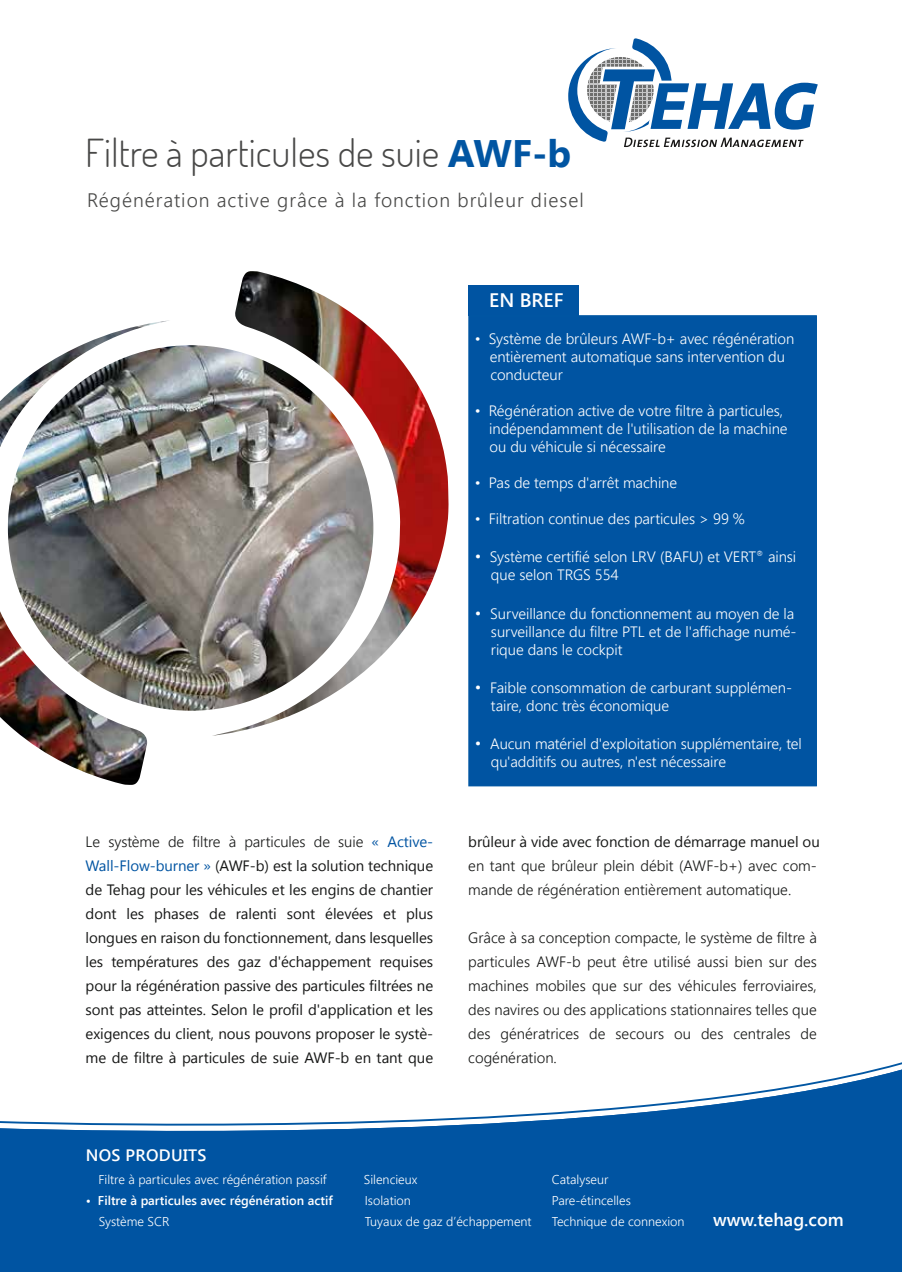
<style>
.page{position:relative;width:902px;height:1272px;background:#fff}
.page>*{position:absolute;margin:0;border:0;box-sizing:border-box;transform-origin:0 0}
.t1{font:300 38.55px "Dosis";color:#484847}
.t2{font:300 19.5px "Segoe UI";letter-spacing:.05em;color:#484847}
.t3{font:600 19.5px "Segoe UI";color:#fff}
.t4{font:600 18px "Segoe UI";color:#fff}
.t5{font:600 16.5px "Segoe UI";letter-spacing:.02em;color:#fff}
.t6{font:300 15px/18px "Segoe UI";letter-spacing:-.005em;color:#fff}
.t7{font:15px/24px "Segoe UI";letter-spacing:-.005em;color:#161716;text-align:justify}
.t8{font:300 15px/24px "Segoe UI";color:#161716}
.t9{font:300 12.75px/21px "Segoe UI";color:#fff}
.t10{font:600 12.75px "Segoe UI";color:#fff}
.s1{font-family:"Segoe UI";font-weight:700;font-size:38.25px;color:#0155a2}
.s2{font-size:16.5px}
.s3{font-weight:300}
.s4{color:#0054a2}
</style>
<div class="page">
<div style="left:0;top:1208px;width:901px;height:63px;background:#0054a2"></div>
<svg style="left:0;top:1069px;width:901px;height:139px;fill:#0054a2"></svg>
<svg style="left:568px;top:38px;width:249px;height:109px"></svg>
<div style="left:468px;top:285px;width:110px;height:30px;background:#0054a2"></div>
<img style="left:0;top:271px;width:448px;height:514px">
<div style="left:468px;top:315px;width:348px;height:471px;background:#0054a2"></div>
<h1 class="t1" style="left:85px;top:127px;width:487px">Filtre à particules de suie <span class="s1">AWF-b</span></h1>
<h2 class="t2" style="left:87px;top:186px;width:498px">Régénération active grâce à la fonction brûleur diesel</h2>
<h2 class="t3" style="left:489px;top:286px;width:76px">EN BREF</h2>
<p class="t6" style="left:489px;top:329px;width:306px;text-indent:-15px">• Système de brûleurs AWF-b+ avec régénération entièrement automatique sans intervention du conducteur</p>
<p class="t6" style="left:489px;top:401px;width:300px;text-indent:-14px">• Régénération active de votre filtre à particules, indépendamment de l'utilisation de la machine ou du véhicule si nécessaire</p>
<p class="t6" style="left:475px;top:473px;width:204px">• Pas de temps d'arrêt machine</p>
<p class="t6" style="left:475px;top:509px;width:271px">• Filtration continue des particules &gt; 99 %</p>
<p class="t6" style="left:491px;top:546px;width:307px;text-indent:-16px"><span class="s2">•</span> Système certifié selon LRV (BAFU) et VERT<sup>®</sup> ainsi que selon TRGS 554</p>
<p class="t6" style="left:491px;top:604px;width:307px;text-indent:-16px"><span class="s2">•</span> Surveillance du fonctionnement au moyen de la surveillance du filtre PTL et de l'affichage numé&shy;rique dans le cockpit</p>
<p class="t6" style="left:491px;top:678px;width:302px;text-indent:-16px"><span class="s2">•</span> Faible consommation de carburant supplémen&shy;taire, donc très économique</p>
<p class="t6" style="left:491px;top:734px;width:312px;text-indent:-16px"><span class="s2">•</span> Aucun matériel d'exploitation supplémentaire, tel qu'additifs ou autres, n'est nécessaire</p>
<p class="t7" style="left:86px;top:828px;width:349px"><span class="s3">Le système de filtre à particules de suie</span> <span class="s4">« Active-Wall-Flow-burner »</span> (AWF-b) est la solution technique de Tehag pour les véhicules et les engins de chantier dont les phases de ralenti sont élevées et plus longues en raison du fonctionnement, dans lesquelles les températures des gaz d'échappement requises pour la régénération passive des particules filtrées ne sont pas atteintes. Selon le profil d'application et les exigences du client, nous pouvons proposer le systè&shy;me de filtre à particules de suie AWF-b en tant que</p>
<p class="t7" style="left:468px;top:828px;width:353px">brûleur à vide avec fonction de démarrage manuel ou</p>
<p class="t8" style="left:468px;top:852px;width:350px">en tant que brûleur plein débit (AWF-b+) avec com&shy;mande de régénération entièrement automatique.</p>
<p class="t8" style="left:468px;top:924px;width:350px;text-align:justify">Grâce à sa conception compacte, le système de filtre à particules AWF-b peut être utilisé aussi bien sur des machines mobiles que sur des véhicules ferroviaires, des navires ou des applications stationnaires telles que des génératrices de secours ou des centrales de cogénération.</p>
<p class="t5" style="left:86px;top:1143px;width:122px">NOS PRODUITS</p>
<p class="t9" style="left:98px;top:1168px;width:230px">Filtre à particules avec régénération passif</p>
<p class="t10" style="left:86px;top:1191px;width:248px">• Filtre à particules avec régénération actif</p>
<p class="t9" style="left:99px;top:1210px;width:72px">Système SCR</p>
<p class="t9" style="left:364px;top:1168px;width:169px">Silencieux<br>Isolation<br>Tuyaux de gaz d’échappement</p>
<p class="t9" style="left:551px;top:1168px;width:134px">Catalyseur<br>Pare-étincelles<br>Technique de connexion</p>
<p class="t4" style="left:713px;top:1207px;width:132px">www.tehag.com</p>
</div>
